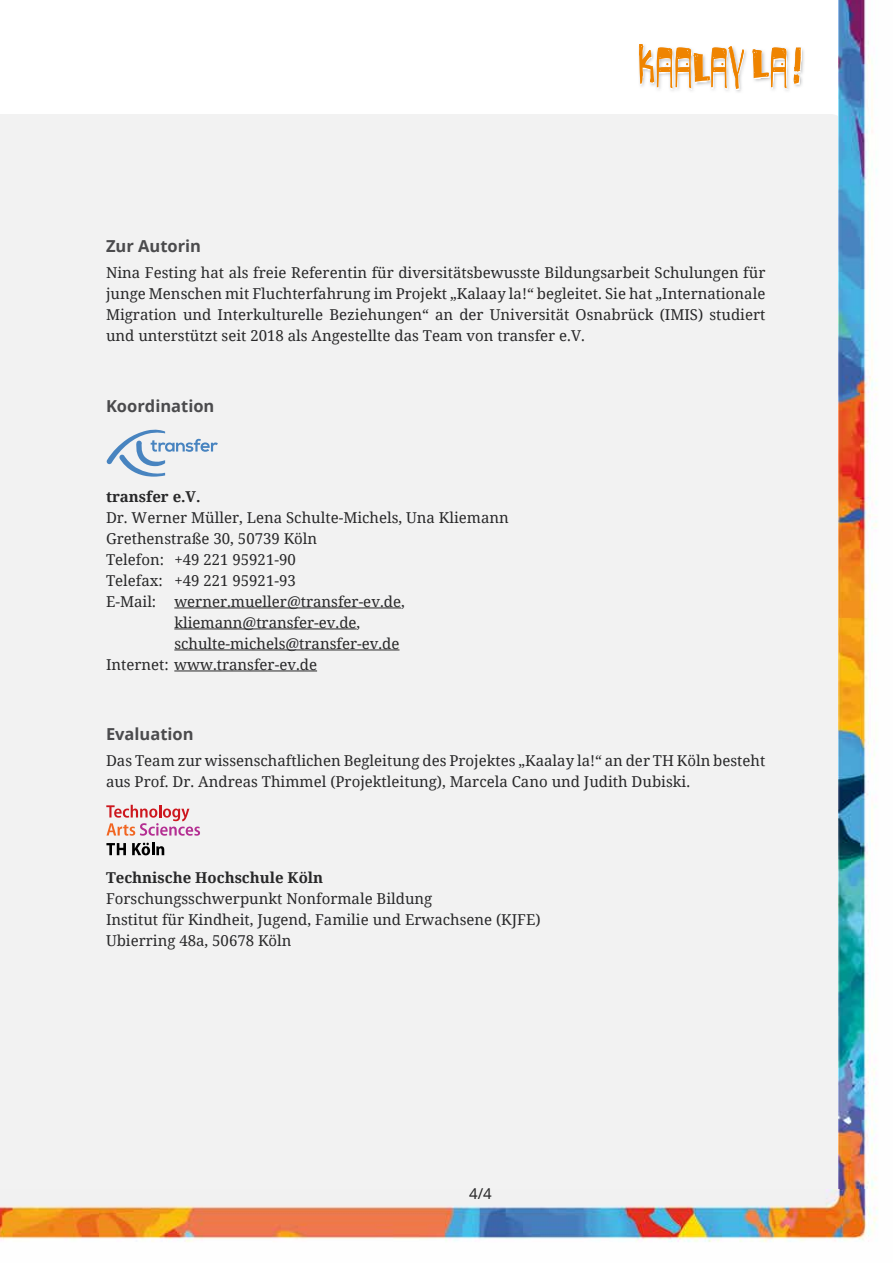
<style>
.page{position:relative;width:893px;height:1263px;background:#fff}
.page>*{position:absolute;margin:0;border:0;box-sizing:border-box;transform-origin:0 0}
.t1{font:700 16.5px "Noto Sans";color:#4b4b4d}
.t2{font:15px/21px "Noto Serif";color:#282829}
.t3{font:700 15px "Noto Serif";color:#282829}
.t4{font:15px "Noto Sans";color:#282829}
</style>
<div class="page">
<div style="left:0;top:114px;width:839px;height:1075px;background:#f2f2f2"></div>
<img style="left:839px;top:0;width:38px;height:1189px">
<img style="left:0;top:1189px;width:878px;height:53px">
<img style="left:671px;top:49px;width:133px;height:43px">
<img style="left:658px;top:47px;width:144px;height:43px">
<svg style="left:794px;top:48px;width:7px;height:36px"></svg>
<svg style="left:639px;top:44px;width:105px;height:45px"></svg>
<svg style="left:752px;top:47px;width:35px;height:41px"></svg>
<hr style="left:174px;top:608px;width:227px;height:1px;background:#282829">
<hr style="left:174px;top:629px;width:183px;height:1px;background:#282829">
<hr style="left:174px;top:650px;width:225px;height:1px;background:#282829">
<hr style="left:174px;top:671px;width:143px;height:1px;background:#282829">
<svg style="left:106px;top:428px;width:112px;height:49px"></svg>
<svg style="left:106px;top:805px;width:94px;height:31px"></svg>
<svg style="left:106px;top:843px;width:20px;height:12px"></svg>
<svg style="left:132px;top:842px;width:32px;height:13px"></svg>
<p class="t1" style="left:106px;top:234px;width:97px">Zur Autorin</p>
<p class="t2" style="left:106px;top:262px;width:661px;text-align:justify">Nina Festing hat als freie Referentin für diversitätsbewusste Bildungsarbeit Schulungen für junge Menschen mit Fluchterfahrung im Projekt „Kalaay la!“ begleitet. Sie hat „Internationale Migration und Interkulturelle Beziehungen“ an der Universität Osnabrück (IMIS) studiert und unterstützt seit 2018 als Angestellte das Team von transfer e.V.</p>
<p class="t1" style="left:106px;top:394px;width:110px">Koordination</p>
<p class="t3" style="left:106px;top:486px;width:96px">transfer e.V.</p>
<p class="t2" style="left:106px;top:506px;width:404px">Dr. Werner Müller, Lena Schulte-Michels, Una Kliemann</p>
<p class="t2" style="left:106px;top:527px;width:213px">Grethenstraße 30, 50739 Köln</p>
<p class="t2" style="left:106px;top:548px;width:191px">Telefon: +49 221 95921-90</p>
<p class="t2" style="left:106px;top:569px;width:191px">Telefax: +49 221 95921-93</p>
<p class="t2" style="left:106px;top:590px;width:300px">E-Mail: werner.mueller@transfer-ev.de,</p>
<p class="t2" style="left:174px;top:611px;width:187px">kliemann@transfer-ev.de,</p>
<p class="t2" style="left:174px;top:632px;width:227px">schulte-michels@transfer-ev.de</p>
<p class="t2" style="left:106px;top:653px;width:213px">Internet: www.transfer-ev.de</p>
<p class="t1" style="left:106px;top:722px;width:89px">Evaluation</p>
<p class="t2" style="left:106px;top:750px;width:661px">Das Team zur wissenschaftlichen Begleitung des Projektes „Kaalay la!“ an der TH Köln besteht aus Prof. Dr. Andreas Thimmel (Projektleitung), Marcela Cano und Judith Dubiski.</p>
<p class="t3" style="left:106px;top:867px;width:219px">Technische Hochschule Köln</p>
<p class="t2" style="left:106px;top:887px;width:436px">Forschungsschwerpunkt Nonformale Bildung<br>Institut für Kindheit, Jugend, Familie und Erwachsene (KJFE)<br>Ubierring 48a, 50678 Köln</p>
<p class="t4" style="left:469px;top:1183px;width:24px">4/4</p>
</div>
